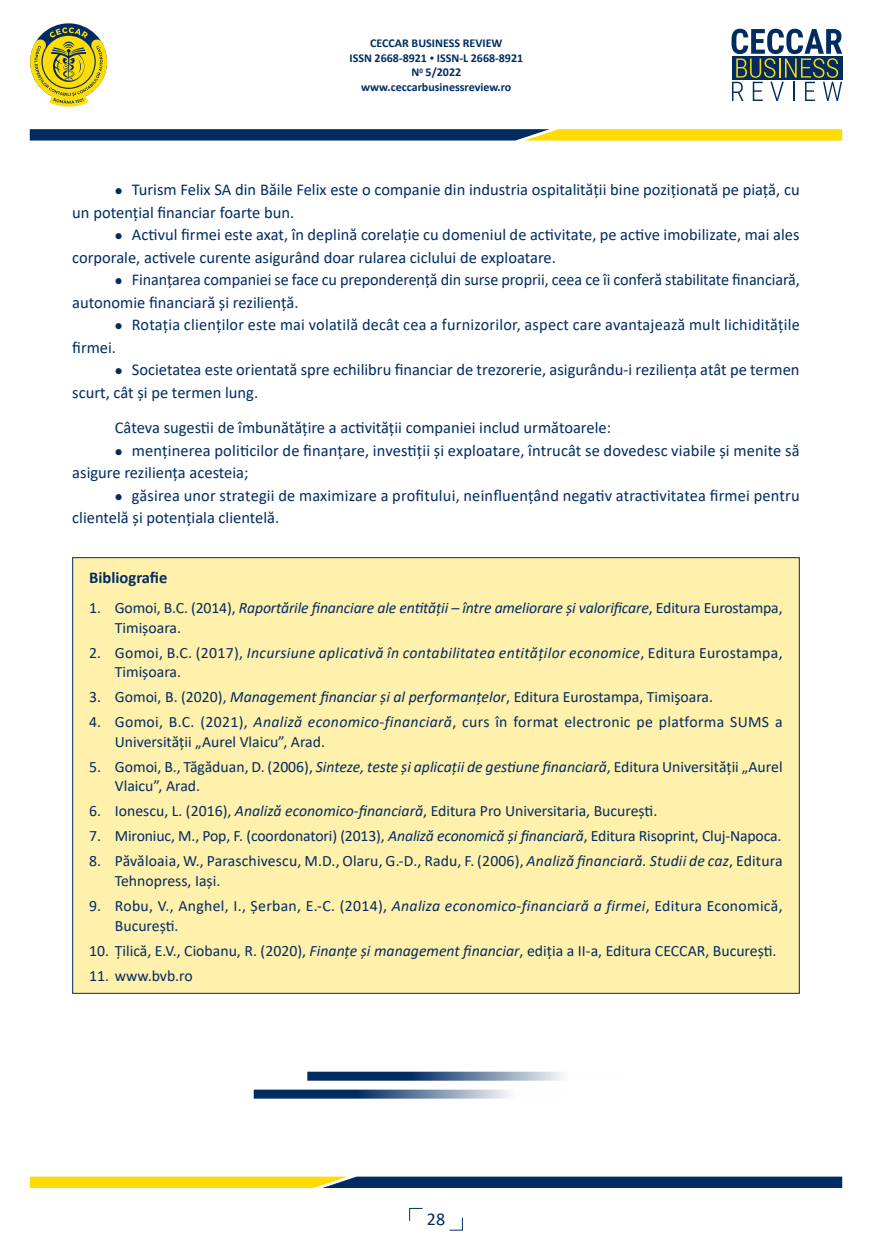
<style>
.page{position:relative;width:872px;height:1255px;background:#fff}
.page>*{position:absolute;margin:0;border:0;box-sizing:border-box;transform-origin:0 0}
.t1{font:18px "Calibri";color:#002c62}
.t2{font:16.5px/22.5px "Calibri";color:#002c62}
.t3{font:700 16.5px "Calibri";color:#002c62}
.t4{font:15.75px/19.5px "Calibri";color:#002c62}
.t5{font:15.75px/19.5px "Calibri";letter-spacing:.02em;color:#002c62}
.t6{font:italic 15.75px/19.5px "Calibri";letter-spacing:.005em;color:#002c62}
.t7{font:700 12px/14.4px "Calibri";color:#002c62;text-align:center}
.s1{font-size:9px}
.s2{font-style:normal}
.s3{font-style:italic}
</style>
<div class="page">
<svg style="left:409px;top:1207px;width:13px;height:13px"></svg>
<svg style="left:30px;top:27px;width:77px;height:80px"></svg>
<svg style="left:731px;top:29px;width:111px;height:72px"></svg>
<svg style="left:30px;top:129px;width:812px;height:11px;background:#637144"></svg>
<svg style="left:30px;top:1176px;width:812px;height:11px;background:#6a774c"></svg>
<svg style="left:449px;top:1217px;width:14px;height:13px"></svg>
<div style="left:72px;top:557px;width:727px;height:436px;background:#fff0ab;border:1px solid #002c62"></div>
<svg style="left:307px;top:1071px;width:256px;height:9px;background:#577397"></svg>
<svg style="left:254px;top:1089px;width:256px;height:9px;background:#567396"></svg>
<p class="t7" style="left:349px;top:36px;width:175px">CECCAR BUSINESS REVIEW<br>ISSN 2668-8921 <span class="s1">•</span> ISSN-L 2668-8921<br>N<sup>0</sup> 5/2022 www.ceccarbusinessreview.ro</p>
<p class="t2" style="left:72px;top:178px;width:729px;text-indent:43px">● Turism Felix SA din Băile Felix este o companie din industria ospitalității bine poziționată pe piață, cu un potențial financiar foarte bun.</p>
<p class="t2" style="left:72px;top:223px;width:729px;text-indent:43px">● Activul firmei este axat, în deplină corelație cu domeniul de activitate, pe active imobilizate, mai ales corporale, activele curente asigurând doar rularea ciclului de exploatare.</p>
<p class="t2" style="left:72px;top:268px;width:729px;text-indent:43px">● Finanțarea companiei se face cu preponderență din surse proprii, ceea ce îi conferă stabilitate financiară, autonomie financiară și reziliență.</p>
<p class="t2" style="left:72px;top:313px;width:729px;text-indent:43px">● Rotația clienților este mai volatilă decât cea a furnizorilor, aspect care avantajează mult lichiditățile firmei.</p>
<p class="t2" style="left:72px;top:358px;width:729px;text-indent:43px">● Societatea este orientată spre echilibru financiar de trezorerie, asigurându-i reziliența atât pe termen scurt, cât și pe termen lung.</p>
<p class="t2" style="left:115px;top:416px;width:498px">Câteva sugestii de îmbunătățire a activității companiei includ următoarele:</p>
<p class="t2" style="left:72px;top:438px;width:729px;text-indent:43px">● menținerea politicilor de finanțare, investiții și exploatare, întrucât se dovedesc viabile și menite să asigure reziliența acesteia;</p>
<p class="t2" style="left:72px;top:483px;width:729px;text-indent:43px">● găsirea unor strategii de maximizare a profitului, neinfluențând negativ atractivitatea firmei pentru clientelă și potențiala clientelă.</p>
<p class="t3" style="left:89px;top:566px;width:79px">Bibliografie</p>
<p class="t6" style="left:115px;top:597px;width:669px;text-indent:-26px"><span class="s2">1. Gomoi, B.C. (2014),</span> Raportările financiare ale entității – între ameliorare și valorificare<span class="s2">, Editura Eurostampa,<br>Timișoara.</span></p>
<p class="t6" style="left:115px;top:642px;width:669px;text-indent:-26px"><span class="s2">2. Gomoi, B.C. (2017),</span> Incursiune aplicativă în contabilitatea entităților economice<span class="s2">, Editura Eurostampa,<br>Timișoara.</span></p>
<p class="t4" style="left:89px;top:686px;width:625px">3. Gomoi, B. (2020), <span class="s3">Management financiar și al performanțelor</span>, Editura Eurostampa, Timişoara.</p>
<p class="t5" style="left:115px;top:712px;width:669px;text-indent:-26px">4. Gomoi, B.C. (2021), <span class="s3">Analiză economico-financiară</span>, curs în format electronic pe platforma SUMS a<br>Universității „Aurel Vlaicu”, Arad.</p>
<p class="t4" style="left:115px;top:756px;width:669px;text-indent:-26px">5. Gomoi, B., Tăgăduan, D. (2006), <span class="s3">Sinteze, teste și aplicații de gestiune financiară</span>, Editura Universității „Aurel<br>Vlaicu”, Arad.</p>
<p class="t4" style="left:89px;top:801px;width:569px">6. Ionescu, L. (2016), <span class="s3">Analiză economico-financiară</span>, Editura Pro Universitaria, București.</p>
<p class="t4" style="left:89px;top:826px;width:693px">7. Mironiuc, M., Pop, F. (coordonatori) (2013), <span class="s3">Analiză economică și financiară</span>, Editura Risoprint, Cluj-Napoca.</p>
<p class="t4" style="left:115px;top:851px;width:669px;text-indent:-26px">8. Păvăloaia, W., Paraschivescu, M.D., Olaru, G.-D., Radu, F. (2006), <span class="s3">Analiză financiară. Studii de caz</span>, Editura<br>Tehnopress, Iași.</p>
<p class="t5" style="left:115px;top:895px;width:669px;text-indent:-26px">9. Robu, V., Anghel, I., Șerban, E.-C. (2014), <span class="s3">Analiza economico-financiară a firmei</span>, Editura Economică,<br>București.</p>
<p class="t4" style="left:89px;top:940px;width:688px">10. Țilică, E.V., Ciobanu, R. (2020), <span class="s3">Finanțe și management financiar</span>, ediția a II-a, Editura CECCAR, București.</p>
<p class="t4" style="left:89px;top:965px;width:105px">11. www.bvb.ro</p>
<p class="t1" style="left:427px;top:1206px;width:20px">28</p>
</div>
